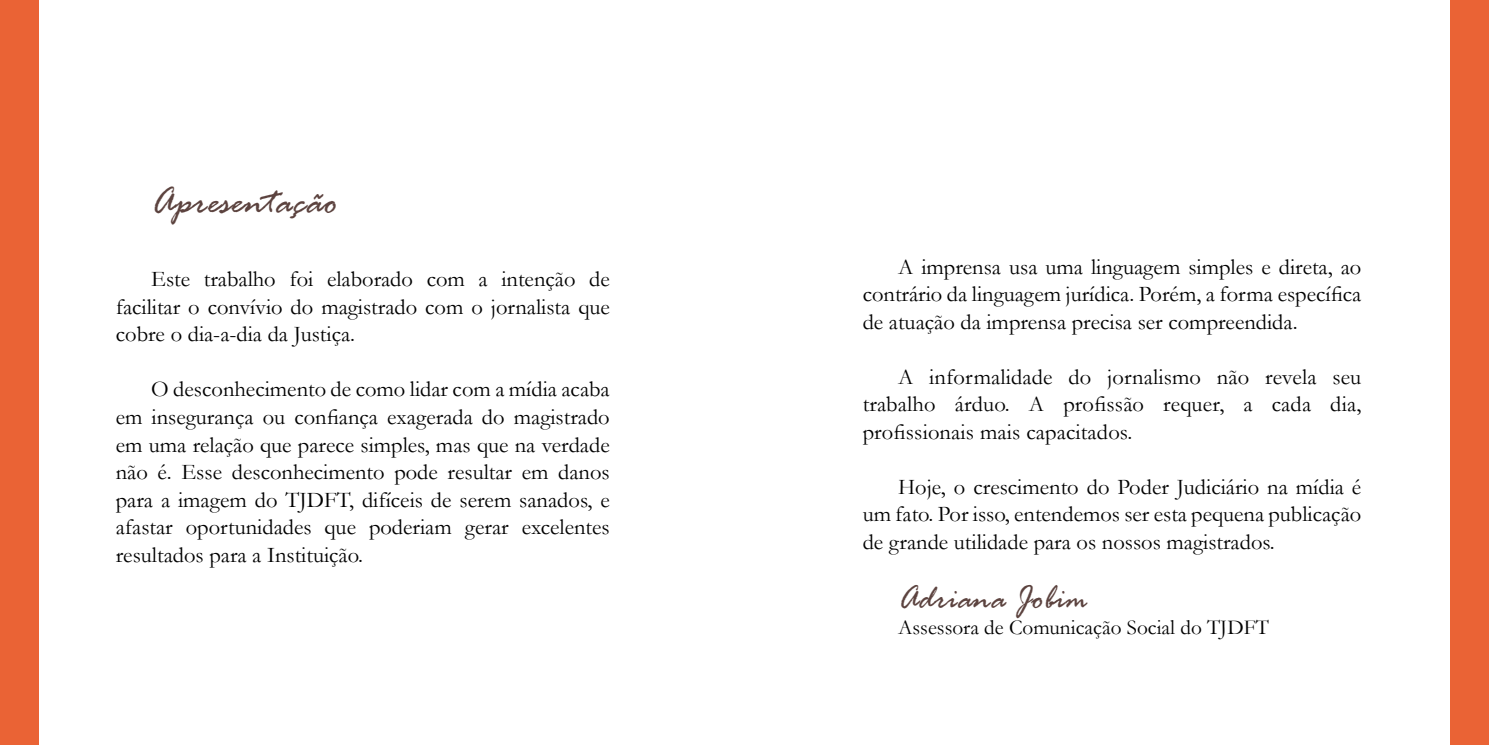
<style>
.page{position:relative;width:1489px;height:745px;background:#fff}
.page>*{position:absolute;margin:0;border:0;box-sizing:border-box;transform-origin:0 0}
.t1{font:italic 40px "Rage";color:#5c433f}
.t2{font:italic 35px "Rage";color:#5c433f}
.t3{font:22.5px/27.5px "Garamond";color:#000;text-align:justify}
.t4{font:21.25px "Garamond";color:#000}
</style>
<div class="page">
<div style="left:0;top:0;width:39px;height:744px;background:#ea6335"></div>
<div style="left:1449px;top:0;width:39px;height:744px;background:#ea6335"></div>
<h1 class="t1" style="left:151px;top:180px;width:188px">Apresentação</h1>
<p class="t3" style="left:116px;top:265px;width:495px;text-indent:35px">Este trabalho foi elaborado com a intenção de facilitar o convívio do magistrado com o jornalista que cobre o dia-a-dia da Justiça.</p>
<p class="t3" style="left:116px;top:375px;width:495px;text-indent:35px">O desconhecimento de como lidar com a mídia acaba em insegurança ou confiança exagerada do magistrado em uma relação que parece simples, mas que na verdade não é. Esse desconhecimento pode resultar em danos para a imagem do TJDFT, difíceis de serem sanados, e afastar oportunidades que poderiam gerar excelentes resultados para a Instituição.</p>
<p class="t3" style="left:862px;top:252px;width:500px;text-indent:35px">A imprensa usa uma linguagem simples e direta, ao contrário da linguagem jurídica. Porém, a forma específica de atuação da imprensa precisa ser compreendida.</p>
<p class="t3" style="left:862px;top:362px;width:500px;text-indent:35px">A informalidade do jornalismo não revela seu trabalho árduo. A profissão requer, a cada dia, profissionais mais capacitados.</p>
<p class="t3" style="left:862px;top:472px;width:500px;text-indent:35px">Hoje, o crescimento do Poder Judiciário na mídia é um fato. Por isso, entendemos ser esta pequena publicação de grande utilidade para os nossos magistrados.</p>
<h2 class="t2" style="left:898px;top:579px;width:191px">Adriana Jobim</h2>
<p class="t4" style="left:898px;top:612px;width:372px">Assessora de Comunicação Social do TJDFT</p>
</div>
